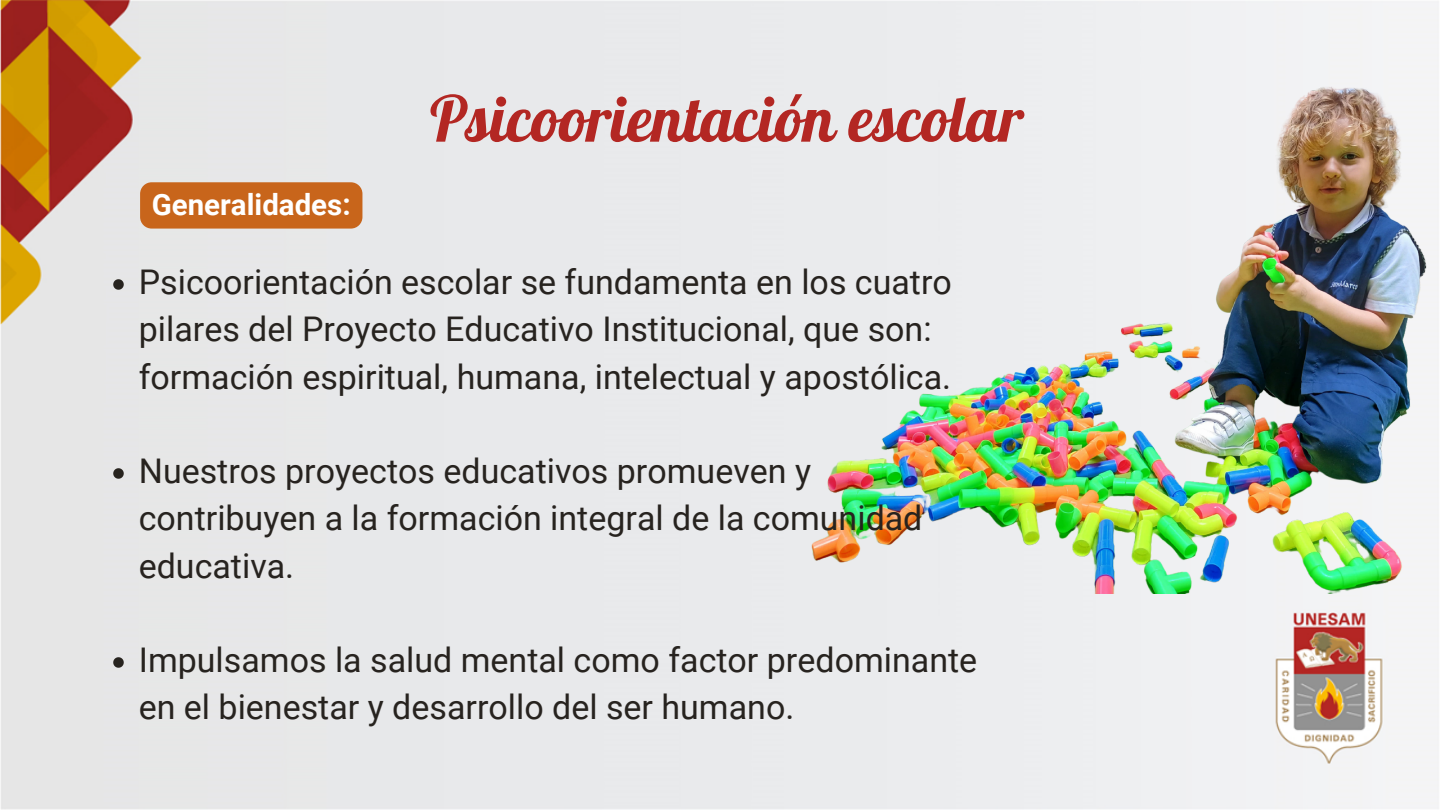
<style>
.page{position:relative;width:1440px;height:810px;background:#fff}
.page>*{position:absolute;margin:0;border:0;box-sizing:border-box;transform-origin:0 0}
.t1{font:63.3px "Lobster";color:#b32723}
.t2{font:34px/47.2px "Roboto";color:#27231f}
.t3{font:700 29.4px "Roboto";color:#fff}
</style>
<div class="page">
<img style="left:0;top:0;width:1439px;height:810px">
<img style="left:789px;top:0;width:650px;height:594px">
<svg style="left:113px;top:279px;width:11px;height:11px"></svg>
<svg style="left:113px;top:468px;width:11px;height:11px"></svg>
<svg style="left:113px;top:657px;width:11px;height:11px"></svg>
<div style="left:140px;top:182px;width:222px;height:47px;background:#c8651b;border-radius:12px"></div>
<p class="t3" style="left:152px;top:188px;width:200px">Generalidades:</p>
<p class="t1" style="left:430px;top:78px;width:595px">Psicoorientación escolar</p>
<h1 class="t2" style="left:139px;top:259px;width:815px">Psicoorientación escolar se fundamenta en los cuatro pilares del Proyecto Educativo Institucional, que son: formación espiritual, humana, intelectual y apostólica.</h1>
<p class="t2" style="left:139px;top:448px;width:785px">Nuestros proyectos educativos promueven y contribuyen a la formación integral de la comunidad educativa.</p>
<p class="t2" style="left:139px;top:637px;width:840px">Impulsamos la salud mental como factor predominante en el bienestar y desarrollo del ser humano.</p>
</div>
